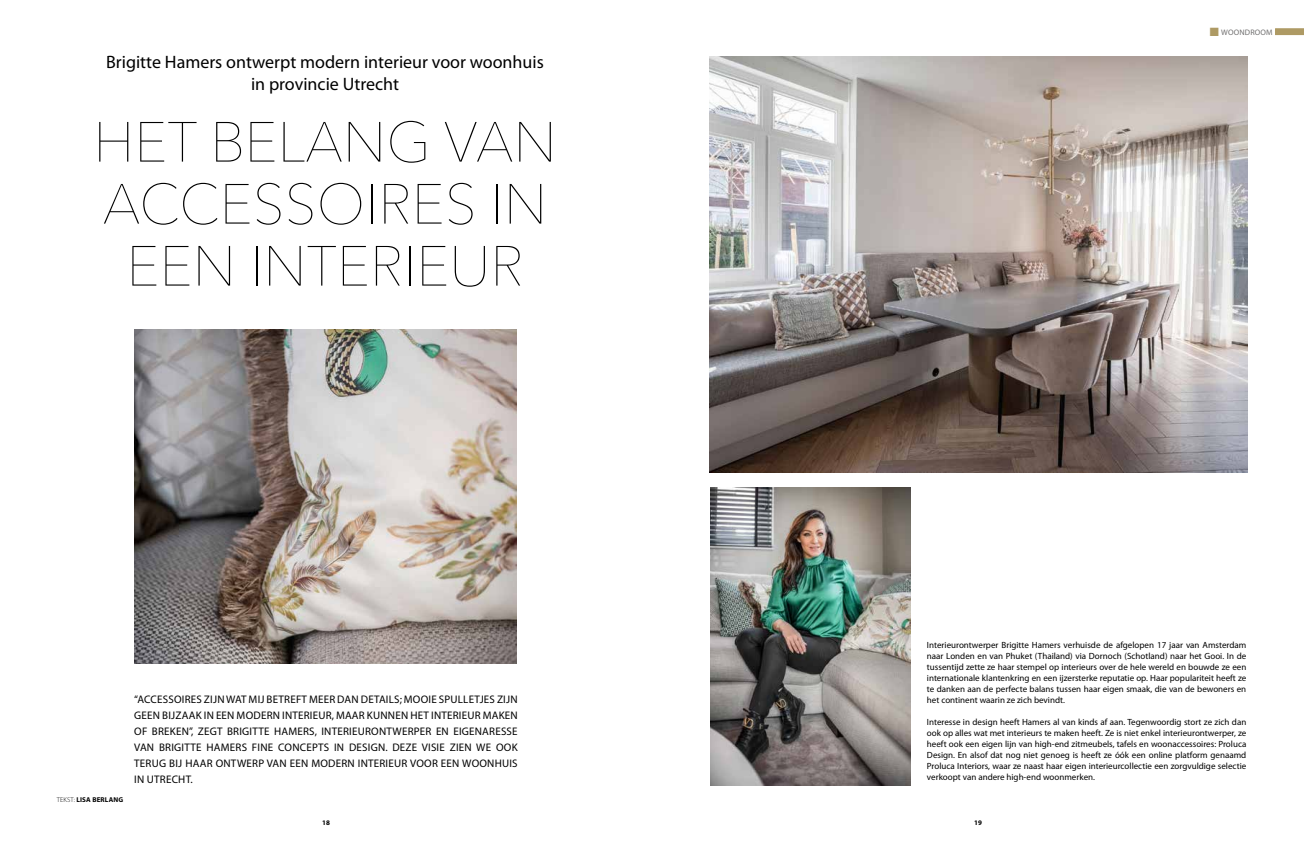
<style>
.page{position:relative;width:1304px;height:842px;background:#fff}
.page>*{position:absolute;margin:0;border:0;box-sizing:border-box;transform-origin:0 0}
.t1{font:200 56px/62px "Avenir Next";color:#000;text-align:center}
.t2{font:18px/21.6px "Myriad Pro";color:#000;text-align:center}
.t3{font:11px/16px "Myriad Pro";letter-spacing:.02em;color:#000;text-align:justify}
.t4{font:9px/11px "Myriad Pro";color:#000;text-align:justify}
.t5{font:8px "Myriad Pro";letter-spacing:.02em;color:#706f6f}
.t6{font:700 7px "Myriad Pro";letter-spacing:.02em;color:#000}
.s1{font-weight:300}
.s2{color:#ae9a64}
</style>
<div class="page">
<svg style="left:1275px;top:28px;width:29px;height:7px"></svg>
<img style="left:134px;top:329px;width:383px;height:335px">
<img style="left:710px;top:57px;width:537px;height:415px">
<img style="left:711px;top:488px;width:200px;height:297px">
<h2 class="t2" style="left:106px;top:52px;width:439px">Brigitte Hamers ontwerpt modern interieur voor woonhuis in provincie Utrecht</h2>
<h1 class="t1" style="left:93px;top:108px;width:465px">HET BELANG VAN<br>ACCESSOIRES IN<br>EEN INTERIEUR</h1>
<p class="t6" style="left:57px;top:796px;width:68px"><span class="s1">TEKST:</span> LISA BERLANG</p>
<p class="t3" style="left:134px;top:692px;width:385px">“ACCESSOIRES ZIJN WAT MIJ BETREFT MEER DAN DETAILS; MOOIE SPULLETJES ZIJN GEEN BIJZAAK IN EEN MODERN INTERIEUR, MAAR KUNNEN HET INTERIEUR MAKEN OF BREKEN”, ZEGT BRIGITTE HAMERS, INTERIEURONTWERPER EN EIGENARESSE VAN BRIGITTE HAMERS FINE CONCEPTS IN DESIGN. DEZE VISIE ZIEN WE OOK TERUG BIJ HAAR ONTWERP VAN EEN MODERN INTERIEUR VOOR EEN WOONHUIS IN UTRECHT.</p>
<p class="t5" style="left:1210px;top:28px;width:64px"><span class="s2">■</span> WOONDROOM</p>
<p class="t4" style="left:927px;top:640px;width:321px">Interieurontwerper Brigitte Hamers verhuisde de afgelopen 17 jaar van Amsterdam naar Londen en van Phuket (Thailand) via Dornoch (Schotland) naar het Gooi. In de tussentijd zette ze haar stempel op interieurs over de hele wereld en bouwde ze een internationale klantenkring en een ijzersterke reputatie op. Haar populariteit heeft ze te danken aan de perfecte balans tussen haar eigen smaak, die van de bewoners en het continent waarin ze zich bevindt.</p>
<p class="t4" style="left:927px;top:717px;width:321px">Interesse in design heeft Hamers al van kinds af aan. Tegenwoordig stort ze zich dan ook op alles wat met interieurs te maken heeft. Ze is niet enkel interieurontwerper, ze heeft ook een eigen lijn van high-end zitmeubels, tafels en woonaccessoires: Proluca Design. En alsof dat nog niet genoeg is heeft ze óók een online platform genaamd Proluca Interiors, waar ze naast haar eigen interieurcollectie een zorgvuldige selectie verkoopt van andere high-end woonmerken.</p>
<p class="t6" style="left:322px;top:818px;width:9px">18</p>
<p class="t6" style="left:974px;top:818px;width:9px">19</p>
</div>
